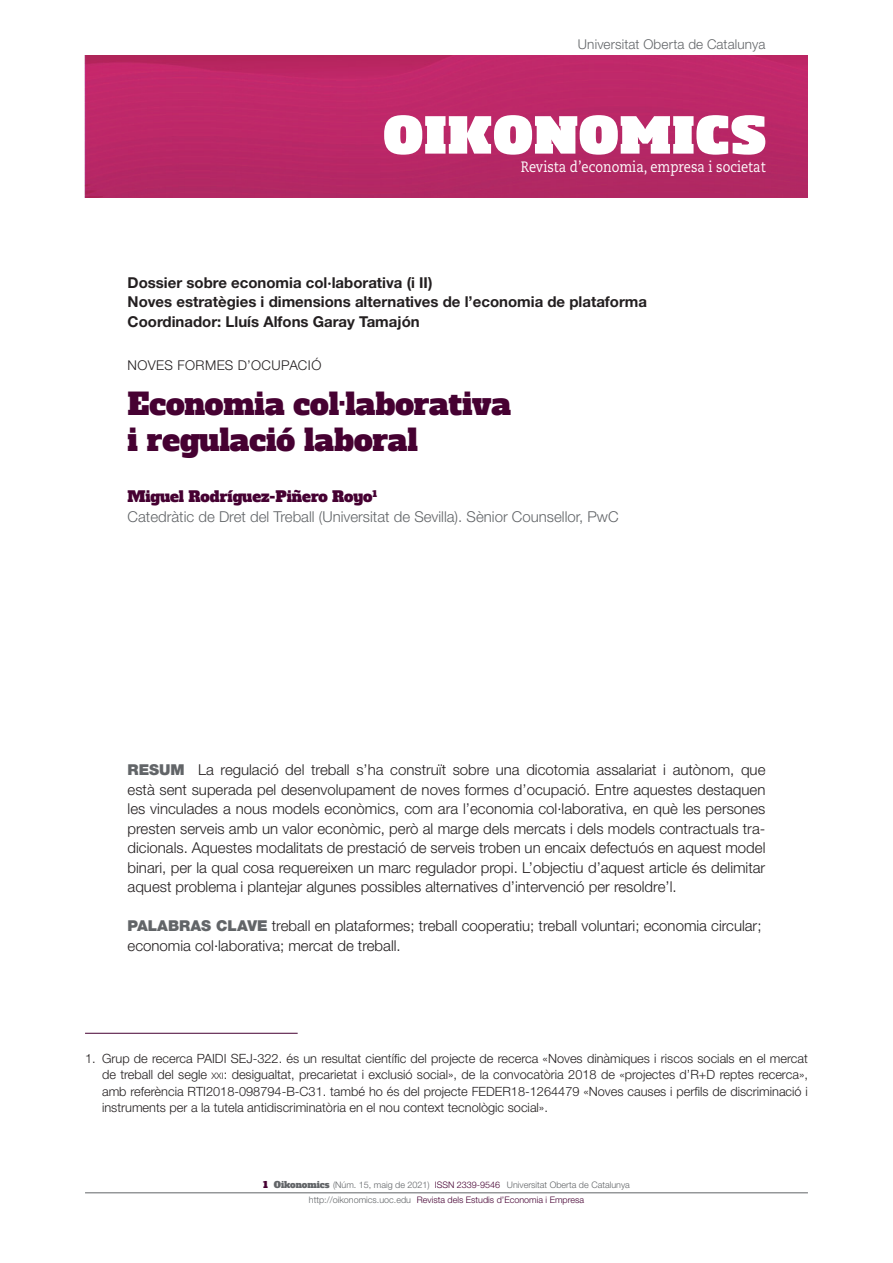
<style>
.page{position:relative;width:893px;height:1263px;background:#fff}
.page>*{position:absolute;margin:0;border:0;box-sizing:border-box;transform-origin:0 0}
.t1{font:30px/36px "Alfa Slab One";color:#460132}
.t2{font:300 15px/19.5px "Helvetica Neue LT Std";color:#231f20;text-align:justify}
.t3{font:700 15px/19.5px "Helvetica Neue LT Std";color:#231f20}
.t4{font:300 15px "Helvetica Neue LT Std";color:#626568}
.t5{font:15px "Caecilia LT Std";color:#fff;scale:.86 1}
.t6{font:15px "Alfa Slab One";color:#460132}
.t7{font:300 13.5px "Helvetica Neue LT Std";letter-spacing:.01em;color:#626568}
.t8{font:300 13.5px "Helvetica Neue LT Std";letter-spacing:.035em;color:#231f20}
.t9{font:300 12.75px/16.5px "Helvetica Neue LT Std";color:#231f20;text-align:justify}
.t10{font:300 9px/14.7px "Helvetica Neue LT Std";color:#626568;text-align:center}
.s1{font-weight:900;color:#626568}
.s2{font-size:8.85px}
.s3{font-family:"Alfa Slab One";font-weight:400;color:#460132}
.s4{font-family:"Alfa Slab One";font-weight:400}
.s5{color:#460132}
</style>
<div class="page">
<hr style="left:85px;top:1192px;width:723px;height:1px;background:#626568">
<img style="left:85px;top:56px;width:723px;height:142px">
<svg style="left:384px;top:115px;width:381px;height:40px"></svg>
<hr style="left:85px;top:1033px;width:213px;height:1px;background:#460132">
<p class="t7" style="left:578px;top:36px;width:189px">Universitat Oberta de Catalunya</p>
<p class="t5" style="left:521px;top:158px;width:286px">Revista d’economia, empresa i societat</p>
<p class="t3" style="left:128px;top:272px;width:521px">Dossier sobre economia col·laborativa (i II)<br>Noves estratègies i dimensions alternatives de l’economia de plataforma<br>Coordinador: Lluís Alfons Garay Tamajón</p>
<p class="t8" style="left:128px;top:357px;width:195px">NOVES FORMES D’OCUPACIÓ</p>
<h1 class="t1" style="left:128px;top:386px;width:385px">Economia col·laborativa i regulació laboral</h1>
<p class="t6" style="left:128px;top:487px;width:251px">Miguel Rodríguez-Piñero Royo<sup>1</sup></p>
<p class="t4" style="left:128px;top:507px;width:493px">Catedràtic de Dret del Treball (Universitat de Sevilla). Sènior Counsellor, PwC</p>
<p class="t2" style="left:128px;top:760px;width:639px"><span class="s1">RESUM</span> La regulació del treball s’ha construït sobre una dicotomia assalariat i autònom, que està sent superada pel desenvolupament de noves formes d’ocupació. Entre aquestes destaquen les vinculades a nous models econòmics, com ara l’economia col·laborativa, en què les persones presten serveis amb un valor econòmic, però al marge dels mercats i dels models contractuals tra&shy;dicionals. Aquestes modalitats de prestació de serveis troben un encaix defectuós en aquest model binari, per la qual cosa requereixen un marc regulador propi. L’objectiu d’aquest article és delimitar aquest problema i plantejar algunes possibles alternatives d’intervenció per resoldre’l.</p>
<p class="t2" style="left:128px;top:916px;width:635px"><span class="s1">PALABRAS CLAVE</span> treball en plataformes; treball cooperatiu; treball voluntari; economia circular; economia col·laborativa; mercat de treball.</p>
<p class="t9" style="left:102px;top:1049px;width:707px;text-indent:-17px">1. Grup de recerca PAIDI SEJ-322. és un resultat científic del projecte de recerca «Noves dinàmiques i riscos socials en el mercat de treball del segle <span class="s2">xxi</span>: desigualtat, precarietat i exclusió social», de la convocatòria 2018 de «projectes d’R+D reptes recerca», amb referència RTI2018-098794-B-C31. també ho és del projecte FEDER18-1264479 «Noves causes i perfils de discriminació i instruments per a la tutela antidiscriminatòria en el nou context tecnològic social».</p>
<p class="t10" style="left:263px;top:1177px;width:368px"><span class="s3">1</span> <span class="s4">Oikonomics</span> (Núm. 15, maig de 2021) <span class="s5">ISSN 2339-9546</span> Universitat Oberta de Catalunya http://oikonomics.uoc.edu <span class="s5">Revista dels Estudis d’Economia i Empresa</span></p>
</div>
